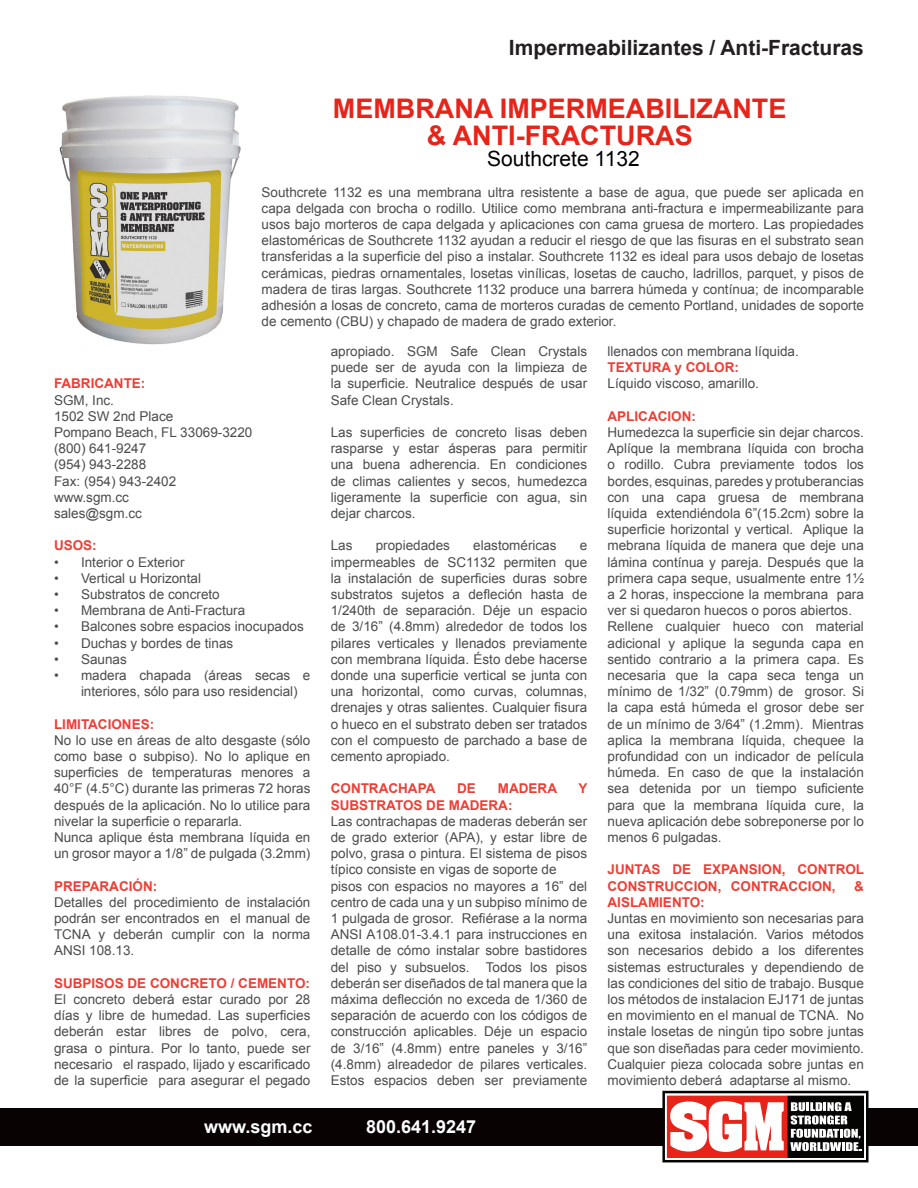
<style>
.page{position:relative;width:918px;height:1188px;background:#fff}
.page>*{position:absolute;margin:0;border:0;box-sizing:border-box;transform-origin:0 0}
.t1{font:700 27px "Arial";color:#e72419}
.t2{font:700 21px "Arial";color:#231f20}
.t3{font:21px "Arial";color:#000}
.t4{font:700 18px "Arial";color:#fff}
.t5{font:13.5px/16.2px "Arial";color:#4b4c4d;text-align:justify}
.t6{font:700 13.5px/16.2px "Arial";color:#ee3e34}
</style>
<div class="page">
<img style="left:59px;top:95px;width:181px;height:250px">
<div style="left:0;top:1108px;width:918px;height:38px;background:#080302"></div>
<svg style="left:662px;top:1091px;width:206px;height:71px"></svg>
<p class="t2" style="left:509px;top:33px;width:357px">Impermeabilizantes / Anti-Fracturas</p>
<p class="t1" style="left:333px;top:90px;width:455px">MEMBRANA IMPERMEABILIZANTE</p>
<p class="t1" style="left:427px;top:117px;width:267px">&amp; ANTI-FRACTURAS</p>
<p class="t3" style="left:487px;top:145px;width:154px">Southcrete 1132</p>
<p class="t5" style="left:262px;top:184px;width:604px">Southcrete 1132 es una membrana ultra resistente a base de agua, que puede ser aplicada en capa delgada con brocha o rodillo. Utilice como membrana anti-fractura e impermeabilizante para usos bajo morteros de capa delgada y aplicaciones con cama gruesa de mortero. Las propiedades elastoméricas de Southcrete 1132 ayudan a reducir el riesgo de que las fisuras en el substrato sean transferidas a la superficie del piso a instalar. Southcrete 1132 es ideal para usos debajo de losetas cerámicas, piedras ornamentales, losetas vinílicas, losetas de caucho, ladrillos, parquet, y pisos de madera de tiras largas. Southcrete 1132 produce una barrera húmeda y contínua; de incomparable adhesión a losas de concreto, cama de morteros curadas de cemento Portland, unidades de soporte de cemento (CBU) y chapado de madera de grado exterior.</p>
<p class="t6" style="left:54px;top:376px;width:93px">FABRICANTE:</p>
<p class="t5" style="left:54px;top:392px;width:62px">SGM, Inc.</p>
<p class="t5" style="left:54px;top:408px;width:121px">1502 SW 2nd Place</p>
<p class="t5" style="left:54px;top:424px;width:200px">Pompano Beach, FL 33069-3220</p>
<p class="t5" style="left:54px;top:440px;width:94px">(800) 641-9247</p>
<p class="t5" style="left:54px;top:457px;width:94px">(954) 943-2288</p>
<p class="t5" style="left:54px;top:473px;width:124px">Fax: (954) 943-2402</p>
<p class="t5" style="left:54px;top:489px;width:77px">www.sgm.cc</p>
<p class="t5" style="left:54px;top:505px;width:89px">sales@sgm.cc</p>
<p class="t6" style="left:54px;top:538px;width:44px">USOS:</p>
<p class="t5" style="left:54px;top:554px;width:132px">• Interior o Exterior</p>
<p class="t5" style="left:54px;top:570px;width:149px">• Vertical u Horizontal</p>
<p class="t5" style="left:54px;top:586px;width:167px">• Substratos de concreto</p>
<p class="t5" style="left:54px;top:602px;width:193px">• Membrana de Anti-Fractura</p>
<p class="t5" style="left:54px;top:619px;width:251px">• Balcones sobre espacios inocupados</p>
<p class="t5" style="left:54px;top:635px;width:181px">• Duchas y bordes de tinas</p>
<p class="t5" style="left:54px;top:651px;width:74px">• Saunas</p>
<p class="t5" style="left:81px;top:667px;width:231px;text-indent:-27px">• madera chapada (áreas secas e interiores, sólo para uso residencial)</p>
<p class="t6" style="left:54px;top:716px;width:102px">LIMITACIONES:</p>
<p class="t5" style="left:54px;top:732px;width:258px">No lo use en áreas de alto desgaste (sólo como base o subpiso). No lo aplique en superficies de temperaturas menores a 40°F (4.5°C) durante las primeras 72 horas después de la aplicación. No lo utilice para nivelar la superficie o repararla.</p>
<p class="t5" style="left:54px;top:829px;width:258px">Nunca aplique ésta membrana líquida en un grosor mayor a 1/8” de pulgada (3.2mm)</p>
<p class="t6" style="left:54px;top:878px;width:105px">PREPARACIÓN:</p>
<p class="t5" style="left:54px;top:894px;width:258px">Detalles del procedimiento de instalación podrán ser encontrados en el manual de TCNA y deberán cumplir con la norma ANSI 108.13.</p>
<p class="t6" style="left:54px;top:975px;width:258px">SUBPISOS DE CONCRETO / CEMENTO:</p>
<p class="t5" style="left:54px;top:991px;width:258px">El concreto deberá estar curado por 28 días y libre de humedad. Las superficies deberán estar libres de polvo, cera, grasa o pintura. Por lo tanto, puede ser necesario el raspado, lijado y escarificado de la superficie para asegurar el pegado</p>
<p class="t5" style="left:331px;top:343px;width:258px">apropiado. SGM Safe Clean Crystals puede ser de ayuda con la limpieza de la superficie. Neutralice después de usar Safe Clean Crystals.</p>
<p class="t5" style="left:331px;top:424px;width:258px">Las superficies de concreto lisas deben rasparse y estar ásperas para permitir una buena adherencia. En condiciones de climas calientes y secos, humedezca ligeramente la superficie con agua, sin dejar charcos.</p>
<p class="t5" style="left:331px;top:538px;width:23px">Las</p>
<p class="t5" style="left:376px;top:538px;width:76px">propiedades</p>
<p class="t5" style="left:473px;top:538px;width:85px">elastoméricas</p>
<p class="t5" style="left:331px;top:538px;width:258px;text-indent:249px">e impermeables de SC1132 permiten que la instalación de superficies duras sobre substratos sujetos a defleción hasta de 1/240th de separación. Déje un espacio de 3/16” (4.8mm) alrededor de todos los pilares verticales y llenados previamente con membrana líquida. Ésto debe hacerse donde una superficie vertical se junta con una horizontal, como curvas, columnas, drenajes y otras salientes. Cualquier fisura o hueco en el substrato deben ser tratados con el compuesto de parchado a base de cemento apropiado.</p>
<p class="t6" style="left:331px;top:781px;width:106px">CONTRACHAPA</p>
<p class="t6" style="left:457px;top:781px;width:20px">DE</p>
<p class="t6" style="left:498px;top:781px;width:61px">MADERA</p>
<p class="t6" style="left:578px;top:781px;width:11px">Y</p>
<p class="t6" style="left:331px;top:797px;width:183px">SUBSTRATOS DE MADERA:</p>
<p class="t5" style="left:331px;top:813px;width:258px">Las contrachapas de maderas deberán ser de grado exterior (APA), y estar libre de polvo, grasa o pintura. El sistema de pisos típico consiste en vigas de soporte de</p>
<p class="t5" style="left:331px;top:878px;width:258px">pisos con espacios no mayores a 16” del centro de cada una y un subpiso mínimo de 1 pulgada de grosor. Refiérase a la norma ANSI A108.01-3.4.1 para instrucciones en detalle de cómo instalar sobre bastidores del piso y subsuelos. Todos los pisos deberán ser diseñados de tal manera que la máxima deflección no exceda de 1/360 de separación de acuerdo con los códigos de construcción aplicables. Déje un espacio de 3/16” (4.8mm) entre paneles y 3/16” (4.8mm) alreadedor de pilares verticales.<br>Estos espacios deben ser previamente</p>
<p class="t4" style="left:204px;top:1115px;width:110px">www.sgm.cc</p>
<p class="t4" style="left:366px;top:1115px;width:112px">800.641.9247</p>
<p class="t5" style="left:608px;top:343px;width:193px">llenados con membrana líquida.</p>
<p class="t6" style="left:608px;top:360px;width:133px">TEXTURA y COLOR:</p>
<p class="t5" style="left:608px;top:376px;width:153px">Líquido viscoso, amarillo.</p>
<p class="t6" style="left:608px;top:408px;width:90px">APLICACION:</p>
<p class="t5" style="left:608px;top:424px;width:258px">Humedezca la superficie sin dejar charcos.<br>Aplíque la membrana líquida con brocha o rodillo. Cubra previamente todos los bordes, esquinas, paredes y protuberancias con una capa gruesa de membrana líquida extendiéndola 6”(15.2cm) sobre la superficie horizontal y vertical. Aplique la mebrana líquida de manera que deje una lámina contínua y pareja. Después que la primera capa seque, usualmente entre 1½ a 2 horas, inspeccione la membrana para ver si quedaron huecos o poros abiertos.</p>
<p class="t5" style="left:608px;top:619px;width:258px">Rellene cualquier hueco con material adicional y aplique la segunda capa en sentido contrario a la primera capa. Es necesaria que la capa seca tenga un mínimo de 1/32” (0.79mm) de grosor. Si la capa está húmeda el grosor debe ser de un mínimo de 3/64” (1.2mm). Mientras aplica la membrana líquida, chequee la profundidad con un indicador de película húmeda. En caso de que la instalación sea detenida por un tiempo suficiente para que la membrana líquida cure, la nueva aplicación debe sobreponerse por lo menos 6 pulgadas.</p>
<p class="t6" style="left:608px;top:862px;width:258px">JUNTAS DE EXPANSION, CONTROL<br>CONSTRUCCION, CONTRACCION,</p>
<p class="t6" style="left:854px;top:878px;width:11px">&amp;</p>
<p class="t6" style="left:608px;top:894px;width:99px">AISLAMIENTO:</p>
<p class="t5" style="left:608px;top:910px;width:258px">Juntas en movimiento son necesarias para una exitosa instalación. Varios métodos son necesarios debido a los diferentes sistemas estructurales y dependiendo de las condiciones del sitio de trabajo. Busque los métodos de instalacion EJ171 de juntas en movimiento en el manual de TCNA. No instale losetas de ningún tipo sobre juntas que son diseñadas para ceder movimiento.</p>
<p class="t5" style="left:608px;top:1056px;width:258px">Cualquier pieza colocada sobre juntas en movimiento deberá adaptarse al mismo.</p>
</div>
